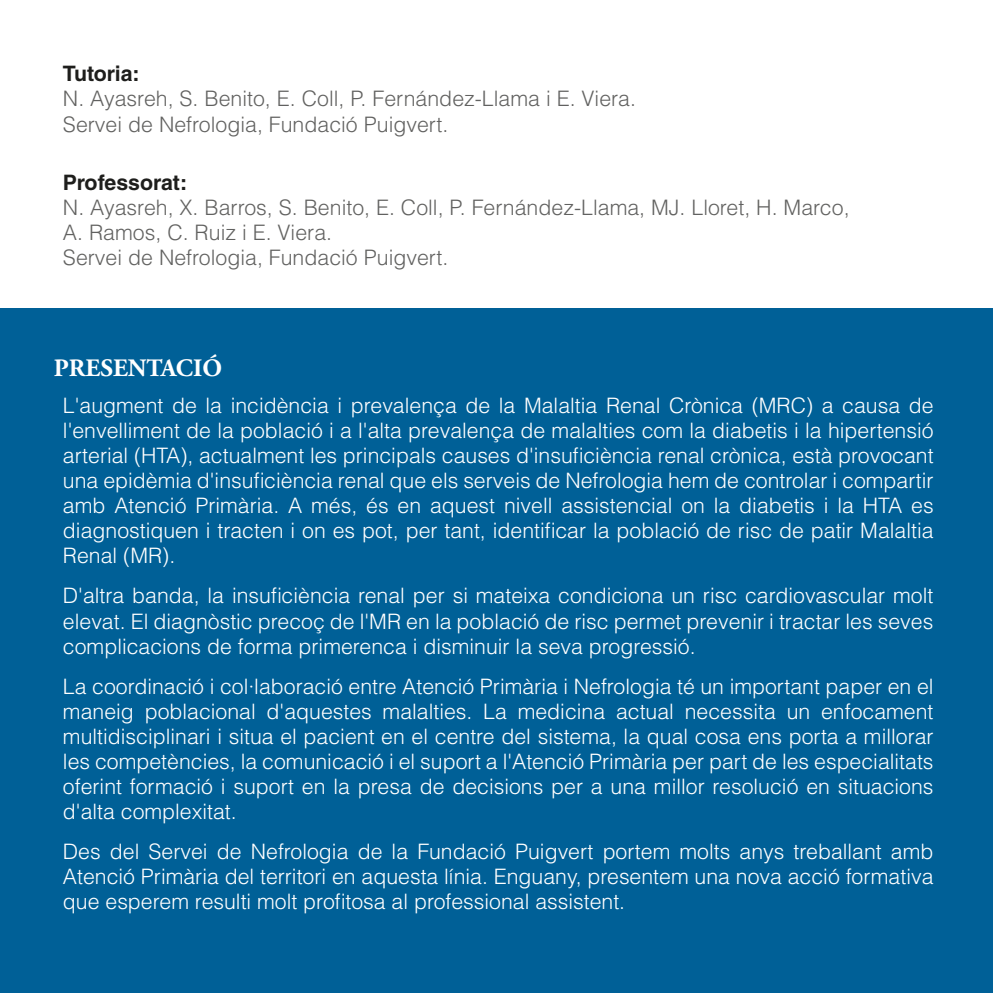
<style>
.page{position:relative;width:993px;height:993px;background:#fff}
.page>*{position:absolute;margin:0;border:0;box-sizing:border-box;transform-origin:0 0}
.t1{font:700 25px "Adobe Garamond Pro";color:#fff}
.t2{font:300 21.25px/25px "Helvetica LT Std";color:#fff;text-align:justify}
.t3{font:300 21.25px/25px "Helvetica LT Std";color:rgb(30 30 28/.7)}
.t4{font:700 21.25px "Helvetica LT Std";color:#1e1e1c}
</style>
<div class="page">
<div style="left:0;top:309px;width:992px;height:683px;background:#006097"></div>
<p class="t4" style="left:63px;top:61px;width:78px">Tutoria:</p>
<p class="t3" style="left:63px;top:88px;width:574px">N. Ayasreh, S. Benito, E. Coll, P. Fernández-Llama i E. Viera.<br>Servei de Nefrologia, Fundació Puigvert.</p>
<p class="t4" style="left:63px;top:170px;width:126px">Professorat:</p>
<p class="t3" style="left:63px;top:197px;width:787px">N. Ayasreh, X. Barros, S. Benito, E. Coll, P. Fernández-Llama, MJ. Lloret, H. Marco,<br>A. Ramos, C. Ruiz i E. Viera.<br>Servei de Nefrologia, Fundació Puigvert.</p>
<p class="t1" style="left:54px;top:353px;width:170px">PRESENTACIÓ</p>
<p class="t2" style="left:63px;top:395px;width:871px">L'augment de la incidència i prevalença de la Malaltia Renal Crònica (MRC) a causa de l'envelliment de la població i a l'alta prevalença de malalties com la diabetis i la hipertensió arterial (HTA), actualment les principals causes d'insuficiència renal crònica, està provocant una epidèmia d'insuficiència renal que els serveis de Nefrologia hem de controlar i compartir amb Atenció Primària. A més, és en aquest nivell assistencial on la diabetis i la HTA es diagnostiquen i tracten i on es pot, per tant, identificar la població de risc de patir Malaltia Renal (MR).</p>
<p class="t2" style="left:63px;top:585px;width:871px">D'altra banda, la insuficiència renal per si mateixa condiciona un risc cardiovascular molt elevat. El diagnòstic precoç de l'MR en la població de risc permet prevenir i tractar les seves complicacions de forma primerenca i disminuir la seva progressió.</p>
<p class="t2" style="left:63px;top:675px;width:871px">La coordinació i col·laboració entre Atenció Primària i Nefrologia té un important paper en el maneig poblacional d'aquestes malalties. La medicina actual necessita un enfocament multidisciplinari i situa el pacient en el centre del sistema, la qual cosa ens porta a millorar les competències, la comunicació i el suport a l'Atenció Primària per part de les especialitats oferint formació i suport en la presa de decisions per a una millor resolució en situacions d'alta complexitat.</p>
<p class="t2" style="left:63px;top:840px;width:871px">Des del Servei de Nefrologia de la Fundació Puigvert portem molts anys treballant amb Atenció Primària del territori en aquesta línia. Enguany, presentem una nova acció formativa que esperem resulti molt profitosa al professional assistent.</p>
</div>
